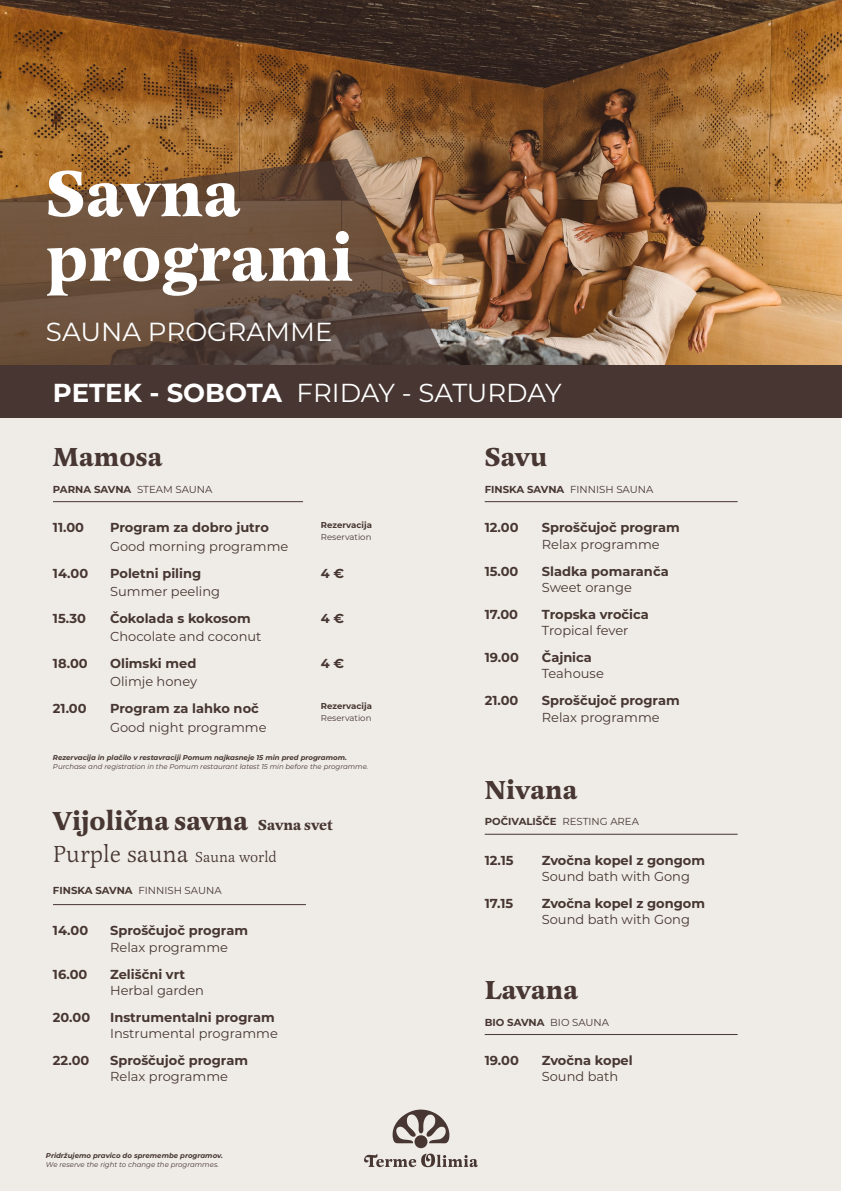
<style>
.page{position:relative;width:842px;height:1191px;background:#fff}
.page>*{position:absolute;margin:0;border:0;box-sizing:border-box;transform-origin:0 0}
.t1{font:700 67.5px/64.6px "Latienne Pro";color:#fff}
.t2{font:700 27px "Latienne Pro";color:#473631}
.t3{font:26.1px "Montserrat";color:#fff}
.t4{font:26px "Montserrat";letter-spacing:-.005em;color:#fff}
.t5{font:24px "Latienne Pro";color:#473631}
.t6{font:700 13px "Montserrat";color:#473631}
.t7{font:13px "Montserrat";color:#473631}
.t8{font:700 10.2px "Montserrat";color:#473631}
.t9{font:10.2px "Montserrat";color:#473631}
.t10{font:700 8.5px "Montserrat";color:#473631}
.t11{font:8.5px "Montserrat";color:#473631}
.t12{font:italic 7px "Montserrat";color:#473631}
.t13{font:italic 700 7px "Montserrat";color:#473631}
.s1{font-weight:700}
.s2{font-weight:400}
.s3{font-size:15px}
</style>
<div class="page">
<div style="left:0;top:6px;width:841px;height:1185px;background:#efece8"></div>
<img style="left:0;top:0;width:842px;height:365px">
<div style="left:0;top:365px;width:842px;height:53px;background:#473631"></div>
<svg style="left:0;top:159px;width:449px;height:206px;background:#72553e"></svg>
<svg style="left:364px;top:1109px;width:114px;height:58px"></svg>
<hr style="left:53px;top:501px;width:250px;height:1px;background:#473631">
<hr style="left:53px;top:904px;width:253px;height:1px;background:#473631">
<hr style="left:485px;top:501px;width:253px;height:1px;background:#473631">
<hr style="left:485px;top:833px;width:253px;height:1px;background:#473631">
<hr style="left:485px;top:1034px;width:253px;height:1px;background:#473631">
<h1 class="t1" style="left:46px;top:161px;width:309px">Savna programi</h1>
<h3 class="t3" style="left:46px;top:313px;width:288px">SAUNA PROGRAMME</h3>
<h3 class="t4" style="left:53px;top:375px;width:510px"><span class="s1">PETEK - SOBOTA</span> FRIDAY - SATURDAY</h3>
<h2 class="t2" style="left:53px;top:440px;width:111px">Mamosa</h2>
<p class="t8" style="left:53px;top:481px;width:161px">PARNA SAVNA <span class="s2">STEAM SAUNA</span></p>
<p class="t6" style="left:53px;top:518px;width:33px">11.00</p>
<p class="t6" style="left:110px;top:518px;width:160px">Program za dobro jutro</p>
<p class="t7" style="left:110px;top:537px;width:180px">Good morning programme</p>
<p class="t10" style="left:321px;top:519px;width:53px">Rezervacija</p>
<p class="t11" style="left:321px;top:531px;width:52px">Reservation</p>
<p class="t6" style="left:53px;top:563px;width:37px">14.00</p>
<p class="t6" style="left:110px;top:563px;width:93px">Poletni piling</p>
<p class="t6" style="left:321px;top:563px;width:25px">4 €</p>
<p class="t7" style="left:110px;top:582px;width:112px">Summer peeling</p>
<p class="t6" style="left:53px;top:609px;width:34px">15.30</p>
<p class="t6" style="left:110px;top:609px;width:142px">Čokolada s kokosom</p>
<p class="t6" style="left:321px;top:609px;width:25px">4 €</p>
<p class="t7" style="left:110px;top:627px;width:153px">Chocolate and coconut</p>
<p class="t6" style="left:53px;top:654px;width:36px">18.00</p>
<p class="t6" style="left:110px;top:654px;width:88px">Olimski med</p>
<p class="t6" style="left:321px;top:654px;width:25px">4 €</p>
<p class="t7" style="left:110px;top:673px;width:89px">Olimje honey</p>
<p class="t6" style="left:53px;top:699px;width:35px">21.00</p>
<p class="t6" style="left:110px;top:699px;width:150px">Program za lahko noč</p>
<p class="t7" style="left:110px;top:718px;width:158px">Good night programme</p>
<p class="t10" style="left:321px;top:699px;width:53px">Rezervacija</p>
<p class="t11" style="left:321px;top:712px;width:52px">Reservation</p>
<p class="t13" style="left:53px;top:752px;width:295px">Rezervacija in plačilo v restavraciji Pomum najkasneje 15 min pred programom.</p>
<p class="t12" style="left:53px;top:761px;width:317px">Purchase and registration in the Pomum restaurant latest 15 min before the programme.</p>
<h2 class="t2" style="left:53px;top:804px;width:281px">Vijolična savna <span class="s3">Savna svet</span></h2>
<h3 class="t5" style="left:53px;top:839px;width:225px">Purple sauna <span class="s3">Sauna world</span></h3>
<p class="t9" style="left:53px;top:883px;width:170px"><span class="s1">FINSKA SAVNA</span> FINNISH SAUNA</p>
<p class="t6" style="left:53px;top:921px;width:37px">14.00</p>
<p class="t6" style="left:110px;top:921px;width:139px">Sproščujoč program</p>
<p class="t7" style="left:110px;top:938px;width:119px">Relax programme</p>
<p class="t6" style="left:53px;top:964px;width:36px">16.00</p>
<p class="t6" style="left:110px;top:964px;width:77px">Zeliščni vrt</p>
<p class="t7" style="left:110px;top:981px;width:95px">Herbal garden</p>
<p class="t6" style="left:53px;top:1007px;width:39px">20.00</p>
<p class="t6" style="left:110px;top:1007px;width:166px">Instrumentalni program</p>
<p class="t7" style="left:110px;top:1024px;width:169px">Instrumental programme</p>
<p class="t6" style="left:53px;top:1051px;width:38px">22.00</p>
<p class="t6" style="left:110px;top:1051px;width:139px">Sproščujoč program</p>
<p class="t7" style="left:110px;top:1067px;width:119px">Relax programme</p>
<p class="t13" style="left:46px;top:1150px;width:178px">Pridržujemo pravico do spremembe programov.</p>
<p class="t12" style="left:46px;top:1159px;width:174px">We reserve the right to change the programmes.</p>
<h2 class="t2" style="left:485px;top:440px;width:64px">Savu</h2>
<p class="t9" style="left:485px;top:482px;width:170px"><span class="s1">FINSKA SAVNA</span> FINNISH SAUNA</p>
<p class="t6" style="left:485px;top:518px;width:35px">12.00</p>
<p class="t6" style="left:542px;top:518px;width:139px">Sproščujoč program</p>
<p class="t7" style="left:542px;top:535px;width:119px">Relax programme</p>
<p class="t6" style="left:485px;top:561px;width:35px">15.00</p>
<p class="t6" style="left:542px;top:561px;width:128px">Sladka pomaranča</p>
<p class="t7" style="left:542px;top:578px;width:91px">Sweet orange</p>
<p class="t6" style="left:485px;top:605px;width:35px">17.00</p>
<p class="t6" style="left:542px;top:605px;width:108px">Tropska vročica</p>
<p class="t7" style="left:542px;top:621px;width:88px">Tropical fever</p>
<p class="t6" style="left:485px;top:648px;width:36px">19.00</p>
<p class="t6" style="left:542px;top:648px;width:52px">Čajnica</p>
<p class="t7" style="left:542px;top:665px;width:64px">Teahouse</p>
<p class="t6" style="left:485px;top:691px;width:35px">21.00</p>
<p class="t6" style="left:542px;top:691px;width:139px">Sproščujoč program</p>
<p class="t7" style="left:542px;top:708px;width:119px">Relax programme</p>
<h2 class="t2" style="left:485px;top:772px;width:94px">Nivana</h2>
<p class="t8" style="left:485px;top:814px;width:156px">POČIVALIŠČE <span class="s2">RESTING AREA</span></p>
<p class="t6" style="left:485px;top:851px;width:30px">12.15</p>
<p class="t6" style="left:485px;top:894px;width:30px">17.15</p>
<p class="t6" style="left:542px;top:851px;width:165px">Zvočna kopel z gongom</p>
<p class="t7" style="left:542px;top:867px;width:150px">Sound bath with Gong</p>
<p class="t6" style="left:542px;top:894px;width:165px">Zvočna kopel z gongom</p>
<p class="t7" style="left:542px;top:910px;width:150px">Sound bath with Gong</p>
<h2 class="t2" style="left:485px;top:973px;width:95px">Lavana</h2>
<p class="t8" style="left:485px;top:1014px;width:126px">BIO SAVNA <span class="s2">BIO SAUNA</span></p>
<p class="t6" style="left:485px;top:1051px;width:36px">19.00</p>
<p class="t6" style="left:542px;top:1051px;width:92px">Zvočna kopel</p>
<p class="t7" style="left:542px;top:1067px;width:78px">Sound bath</p>
</div>
